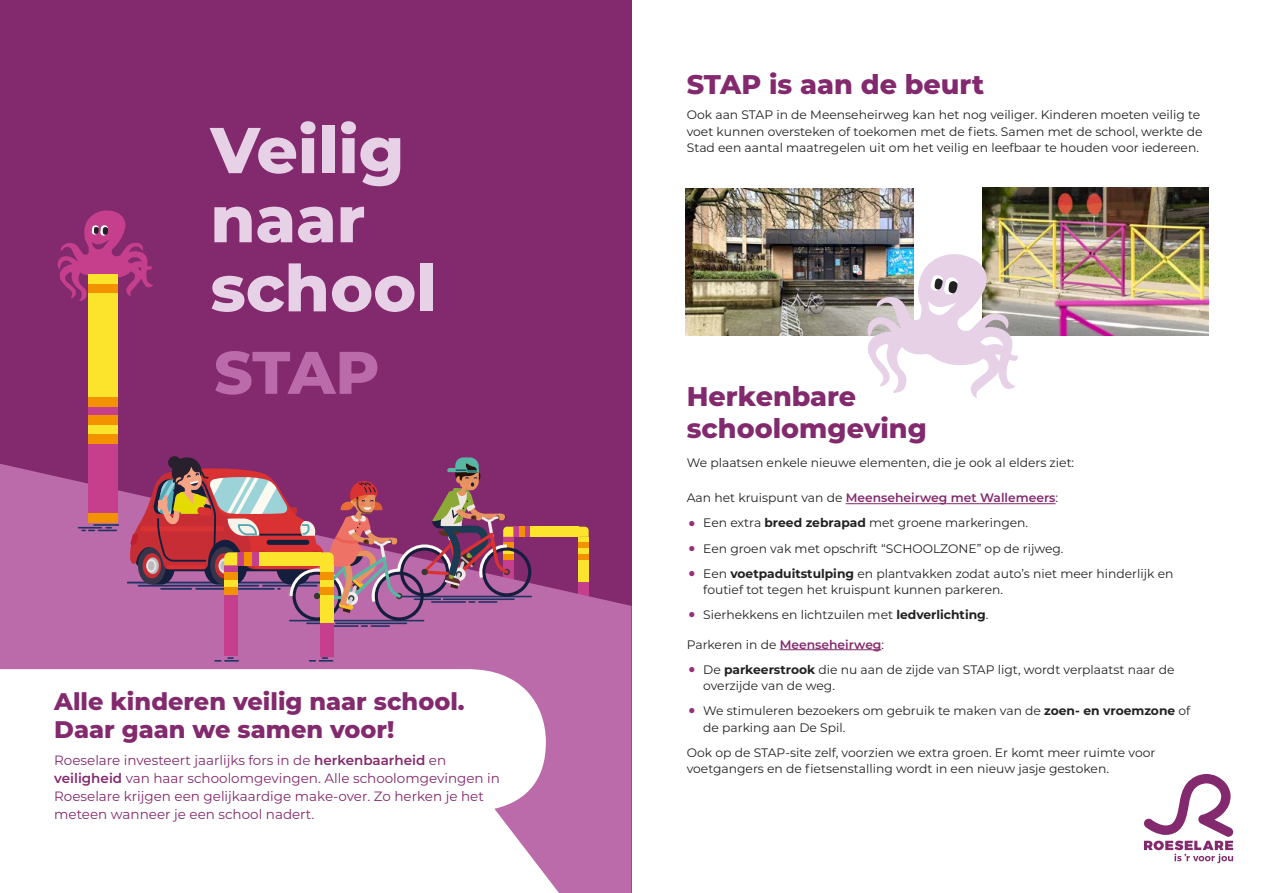
<style>
.page{position:relative;width:1263px;height:893px;background:#fff}
.page>*{position:absolute;margin:0;border:0;box-sizing:border-box;transform-origin:0 0}
.t1{font:800 64.65px/69.2px "Montserrat";color:#e6d1e7}
.t2{font:800 60px "Montserrat";color:#bb6ba9}
.t3{font:800 27px/31.5px "Montserrat";color:#83296d}
.t4{font:800 24px/28.2px "Montserrat";color:#83296d}
.t5{font:13.5px/18px "Montserrat";color:#83296d}
.t6{font:12.3px/16.5px "Montserrat";color:#212121}
.t7{font:600 12.3px "Montserrat";color:#83296d}
.s1{font-weight:600}
.s2{font-weight:400;color:#212121}
.s3{font-size:34.5px;color:#97307c}
.s4{font-weight:700}
.s5{font-weight:600;color:#83296d}
</style>
<div class="page">
<div style="left:0;top:0;width:631px;height:893px;background:#83296d"></div>
<svg style="left:0;top:464px;width:631px;height:429px;fill:#bb6ba9"></svg>
<hr style="left:128px;top:582px;width:196px;height:1px;background:#1d3464">
<svg style="left:58px;top:210px;width:95px;height:91px"></svg>
<div style="left:88px;top:293px;width:30px;height:104px;background:#fde42c"></div>
<div style="left:88px;top:284px;width:30px;height:9px;background:#f39200"></div>
<div style="left:88px;top:274px;width:30px;height:10px;background:#fde42c"></div>
<div style="left:88px;top:425px;width:30px;height:9px;background:#fde42c"></div>
<div style="left:88px;top:406px;width:30px;height:10px;background:#c53f8d"></div>
<div style="left:88px;top:444px;width:30px;height:69px;background:#c53f8d"></div>
<div style="left:88px;top:397px;width:30px;height:9px;background:#f39200"></div>
<div style="left:88px;top:416px;width:30px;height:9px;background:#f39200"></div>
<div style="left:88px;top:434px;width:30px;height:10px;background:#f39200"></div>
<div style="left:88px;top:513px;width:30px;height:10px;background:#f39200"></div>
<svg style="left:79px;top:527px;width:37px;height:4px"></svg>
<hr style="left:94px;top:524px;width:24px;height:2px;background:#1d3464">
<div style="left:224px;top:594px;width:13px;height:55px;background:#c53f8d"></div>
<div style="left:224px;top:649px;width:13px;height:7px;background:#c53f8d"></div>
<div style="left:321px;top:623px;width:13px;height:33px;background:#c53f8d"></div>
<svg style="left:130px;top:456px;width:401px;height:171px"></svg>
<svg style="left:215px;top:657px;width:23px;height:5px"></svg>
<svg style="left:310px;top:657px;width:23px;height:5px"></svg>
<img style="left:982px;top:187px;width:227px;height:149px">
<img style="left:685px;top:188px;width:228px;height:148px">
<svg style="left:0;top:669px;width:569px;height:224px;background:#faf4f9"></svg>
<hr style="left:846px;top:503px;width:209px;height:1px;background:#83296d">
<hr style="left:780px;top:649px;width:101px;height:1px;background:#83296d">
<svg style="left:1144px;top:774px;width:90px;height:89px"></svg>
<img style="left:867px;top:253px;width:151px;height:145px">
<h1 class="t1" style="left:210px;top:112px;width:228px">Veilig naar school</h1>
<h2 class="t2" style="left:214px;top:329px;width:167px">STAP</h2>
<h3 class="t4" style="left:54px;top:686px;width:412px">Alle kinderen veilig naar school.<br>Daar gaan we samen voor!</h3>
<p class="t5" style="left:54px;top:750px;width:447px">Roeselare investeert jaarlijks fors in de <span class="s1">herkenbaarheid</span> en <span class="s1">veiligheid</span> van haar schoolomgevingen. Alle schoolomgevingen in Roeselare krijgen een gelijkaardige make-over. Zo herken je het meteen wanneer je een school nadert.</p>
<h3 class="t3" style="left:687px;top:67px;width:299px">STAP is aan de beurt</h3>
<p class="t6" style="left:687px;top:106px;width:517px">Ook aan STAP in de Meenseheirweg kan het nog veiliger. Kinderen moeten veilig te voet kunnen oversteken of toekomen met de fiets. Samen met de school, werkte de<br>Stad een aantal maatregelen uit om het veilig en leefbaar te houden voor iedereen.</p>
<h3 class="t3" style="left:687px;top:379px;width:242px">Herkenbare schoolomgeving</h3>
<p class="t6" style="left:687px;top:454px;width:389px">We plaatsen enkele nieuwe elementen, die je ook al elders ziet:</p>
<p class="t7" style="left:687px;top:489px;width:373px"><span class="s2">Aan het kruispunt van de</span> Meenseheirweg met Wallemeers<span class="s2">:</span></p>
<p class="t6" style="left:687px;top:514px;width:343px"><span class="s3">•</span> Een extra <span class="s4">breed zebrapad</span> met groene markeringen.</p>
<p class="t6" style="left:687px;top:539px;width:378px"><span class="s3">•</span> Een groen vak met opschrift “SCHOOLZONE” op de rijweg.</p>
<p class="t6" style="left:703px;top:564px;width:472px;text-indent:-16px"><span class="s3">•</span> Een <span class="s4">voetpaduitstulping</span> en plantvakken zodat auto’s niet meer hinderlijk en foutief tot tegen het kruispunt kunnen parkeren.</p>
<p class="t6" style="left:687px;top:606px;width:303px"><span class="s3">•</span> Sierhekkens en lichtzuilen met <span class="s4">ledverlichting</span>.</p>
<p class="t6" style="left:687px;top:635px;width:199px">Parkeren in de <span class="s5">Meenseheirweg</span>:</p>
<p class="t6" style="left:703px;top:660px;width:473px;text-indent:-16px"><span class="s3">•</span> De <span class="s4">parkeerstrook</span> die nu aan de zijde van STAP ligt, wordt verplaatst naar de overzijde van de weg.</p>
<p class="t6" style="left:703px;top:702px;width:489px;text-indent:-16px"><span class="s3">•</span> We stimuleren bezoekers om gebruik te maken van de <span class="s4">zoen- en vroemzone</span> of de parking aan De Spil.</p>
<p class="t6" style="left:687px;top:743px;width:470px">Ook op de STAP-site zelf, voorzien we extra groen. Er komt meer ruimte voor voetgangers en de fietsenstalling wordt in een nieuw jasje gestoken.</p>
</div>
